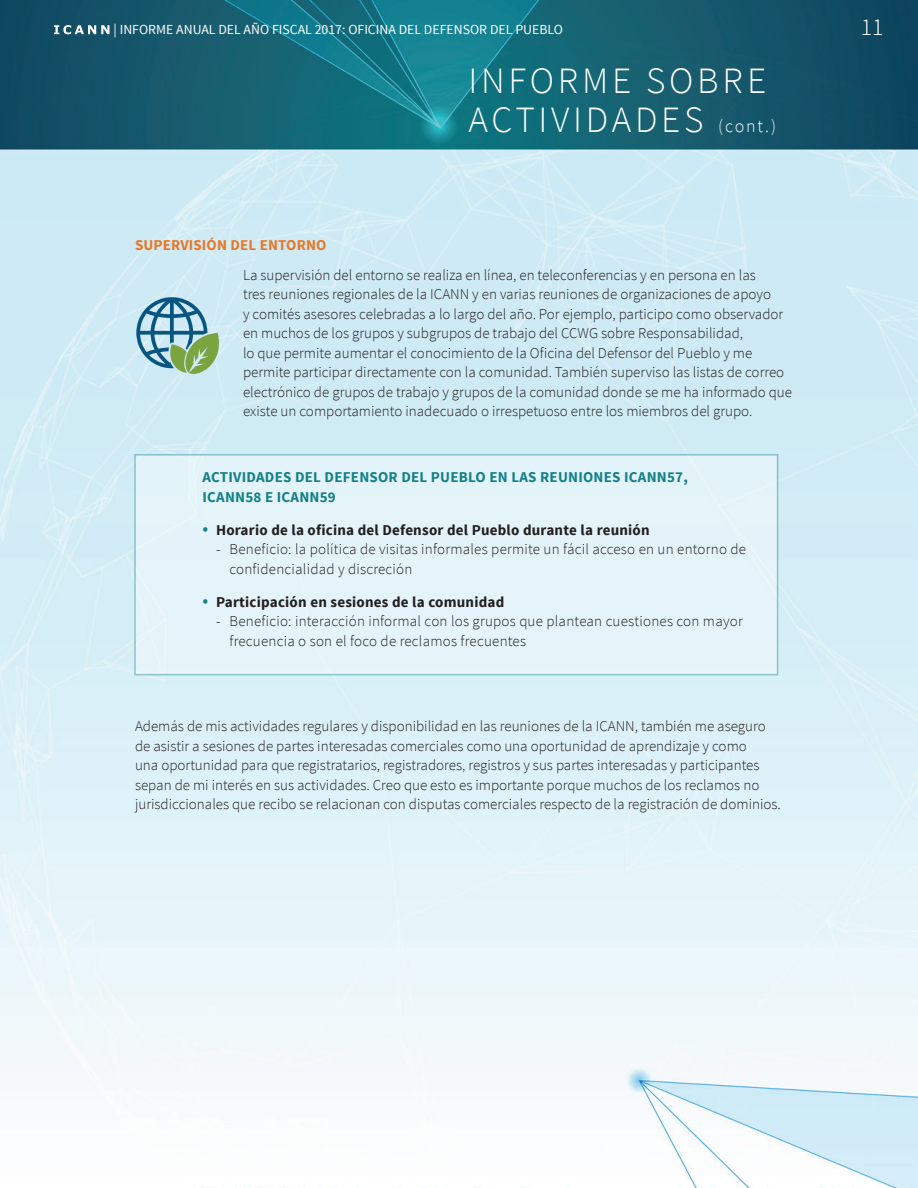
<style>
.page{position:relative;width:918px;height:1188px;background:#fff}
.page>*{position:absolute;margin:0;border:0;box-sizing:border-box;transform-origin:0 0}
.t1{font:300 37.2px/39px "Source Sans Pro";letter-spacing:.1em;color:#fff}
.t2{font:200 24px "Source Sans Pro";color:#fff}
.t3{font:300 15px/19.5px "Source Sans Pro";color:#231f20}
.t4{font:700 15px "Source Sans Pro";letter-spacing:.015em;color:#231f20}
.t5{font:700 15px/19.5px "Source Sans Pro";letter-spacing:.015em;color:#158088}
.t6{font:700 15px "Source Sans Pro";letter-spacing:.01em;color:#e87825}
.t7{font:13.8px "Source Sans Pro";color:#fff}
.s1{font-size:18px}
.s2{font-weight:300;font-size:21px;color:#158088}
</style>
<div class="page">
<img style="left:0;top:0;width:918px;height:1188px">
<div style="left:134px;top:454px;width:644px;height:221px;background:#e5f4f9"></div>
<svg style="left:136px;top:297px;width:83px;height:77px;background:#8db7b6"></svg>
<svg style="left:54px;top:25px;width:55px;height:9px"></svg>
<p class="t7" style="left:114px;top:21px;width:451px">| INFORME ANUAL DEL AÑO FISCAL 2017: OFICINA DEL DEFENSOR DEL PUEBLO</p>
<h1 class="t1" style="left:469px;top:61px;width:309px">INFORME SOBRE<br>ACTIVIDADES <span class="s1">(cont.)</span></h1>
<p class="t6" style="left:135px;top:235px;width:193px">SUPERVISIÓN DEL ENTORNO</p>
<p class="t3" style="left:243px;top:265px;width:551px">La supervisión del entorno se realiza en línea, en teleconferencias y en persona en las<br>tres reuniones regionales de la ICANN y en varias reuniones de organizaciones de apoyo<br>y comités asesores celebradas a lo largo del año. Por ejemplo, participo como observador en muchos de los grupos y subgrupos de trabajo del CCWG sobre Responsabilidad,<br>lo que permite aumentar el conocimiento de la Oficina del Defensor del Pueblo y me permite participar directamente con la comunidad. También superviso las listas de correo electrónico de grupos de trabajo y grupos de la comunidad donde se me ha informado que existe un comportamiento inadecuado o irrespetuoso entre los miembros del grupo.</p>
<p class="t5" style="left:202px;top:468px;width:487px">ACTIVIDADES DEL DEFENSOR DEL PUEBLO EN LAS REUNIONES ICANN57,<br>ICANN58 E ICANN59</p>
<p class="t4" style="left:203px;top:520px;width:449px"><span class="s2">•</span> Horario de la oficina del Defensor del Pueblo durante la reunión</p>
<p class="t3" style="left:230px;top:540px;width:518px;text-indent:-14px">- Beneficio: la política de visitas informales permite un fácil acceso en un entorno de confidencialidad y discreción</p>
<p class="t4" style="left:203px;top:592px;width:303px"><span class="s2">•</span> Participación en sesiones de la comunidad</p>
<p class="t3" style="left:230px;top:612px;width:515px;text-indent:-14px">- Beneficio: interacción informal con los grupos que plantean cuestiones con mayor frecuencia o son el foco de reclamos frecuentes</p>
<p class="t3" style="left:135px;top:717px;width:647px">Además de mis actividades regulares y disponibilidad en las reuniones de la ICANN, también me aseguro de asistir a sesiones de partes interesadas comerciales como una oportunidad de aprendizaje y como<br>una oportunidad para que registratarios, registradores, registros y sus partes interesadas y participantes sepan de mi interés en sus actividades. Creo que esto es importante porque muchos de los reclamos no jurisdiccionales que recibo se relacionan con disputas comerciales respecto de la registración de dominios.</p>
<h2 class="t2" style="left:861px;top:12px;width:24px">11</h2>
</div>
